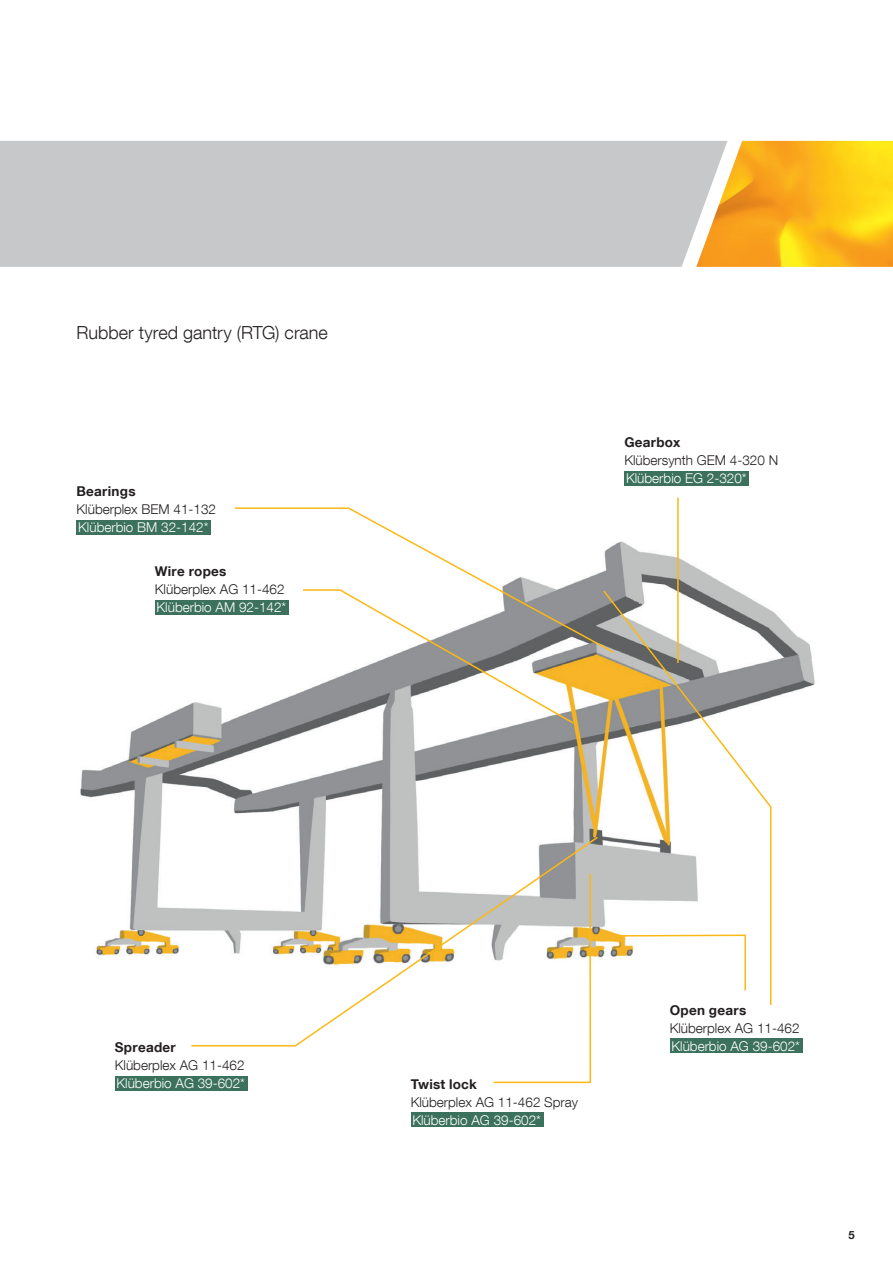
<style>
.page{position:relative;width:893px;height:1263px;background:#fff}
.page>*{position:absolute;margin:0;border:0;box-sizing:border-box;transform-origin:0 0}
.t1{font:300 18px "Helvetica Neue LT Com";color:#231f20}
.t2{font:300 13.5px "Helvetica Neue LT Com";color:#231f20}
.t3{font:300 13.5px "Helvetica Neue LT Com";color:#fff}
.t4{font:700 13.5px "Helvetica Neue LT Com";letter-spacing:.02em;color:#231f20}
.t5{font:700 11.25px "Helvetica Neue LT Com";color:#231f20}
</style>
<div class="page">
<div style="left:0;top:141px;width:696px;height:126px;background:#c7c8ca"></div>
<img style="left:696px;top:141px;width:197px;height:126px">
<img style="left:76px;top:497px;width:739px;height:556px">
<div style="left:77px;top:520px;width:134px;height:15px;background:#3c715e"></div>
<div style="left:155px;top:600px;width:134px;height:15px;background:#3c715e"></div>
<div style="left:115px;top:1076px;width:133px;height:14px;background:#3c715e"></div>
<div style="left:411px;top:1112px;width:133px;height:15px;background:#3c715e"></div>
<div style="left:670px;top:1038px;width:132px;height:15px;background:#3c715e"></div>
<div style="left:624px;top:471px;width:125px;height:15px;background:#3c715e"></div>
<hr style="left:677px;top:498px;width:2px;height:165px;background:#fcb814">
<svg style="left:602px;top:589px;width:170px;height:417px"></svg>
<svg style="left:618px;top:934px;width:129px;height:58px"></svg>
<svg style="left:302px;top:654px;width:273px;height:71px"></svg>
<svg style="left:492px;top:1047px;width:100px;height:37px"></svg>
<svg style="left:190px;top:835px;width:409px;height:212px"></svg>
<svg style="left:233px;top:507px;width:382px;height:147px"></svg>
<h1 class="t1" style="left:77px;top:321px;width:253px">Rubber tyred gantry (RTG) crane</h1>
<p class="t4" style="left:77px;top:483px;width:61px">Bearings</p>
<p class="t2" style="left:77px;top:501px;width:141px">Klüberplex BEM 41-132</p>
<p class="t3" style="left:78px;top:519px;width:132px">Klüberbio BM 32-142*</p>
<p class="t4" style="left:155px;top:563px;width:73px">Wire ropes</p>
<p class="t2" style="left:155px;top:581px;width:131px">Klüberplex AG 11-462</p>
<p class="t3" style="left:157px;top:599px;width:131px">Klüberbio AM 92-142*</p>
<p class="t4" style="left:624px;top:434px;width:58px">Gearbox</p>
<p class="t2" style="left:624px;top:452px;width:155px">Klübersynth GEM 4-320 N</p>
<p class="t3" style="left:626px;top:470px;width:122px">Klüberbio EG 2-320*</p>
<p class="t4" style="left:115px;top:1039px;width:63px">Spreader</p>
<p class="t2" style="left:115px;top:1057px;width:131px">Klüberplex AG 11-462</p>
<p class="t3" style="left:116px;top:1075px;width:130px">Klüberbio AG 39-602*</p>
<p class="t4" style="left:411px;top:1075px;width:68px">Twist lock</p>
<p class="t2" style="left:411px;top:1094px;width:169px">Klüberplex AG 11-462 Spray</p>
<p class="t3" style="left:412px;top:1112px;width:130px">Klüberbio AG 39-602*</p>
<p class="t4" style="left:670px;top:1001px;width:78px">Open gears</p>
<p class="t2" style="left:670px;top:1019px;width:131px">Klüberplex AG 11-462</p>
<p class="t3" style="left:671px;top:1037px;width:130px">Klüberbio AG 39-602*</p>
<p class="t5" style="left:848px;top:1228px;width:8px">5</p>
</div>
